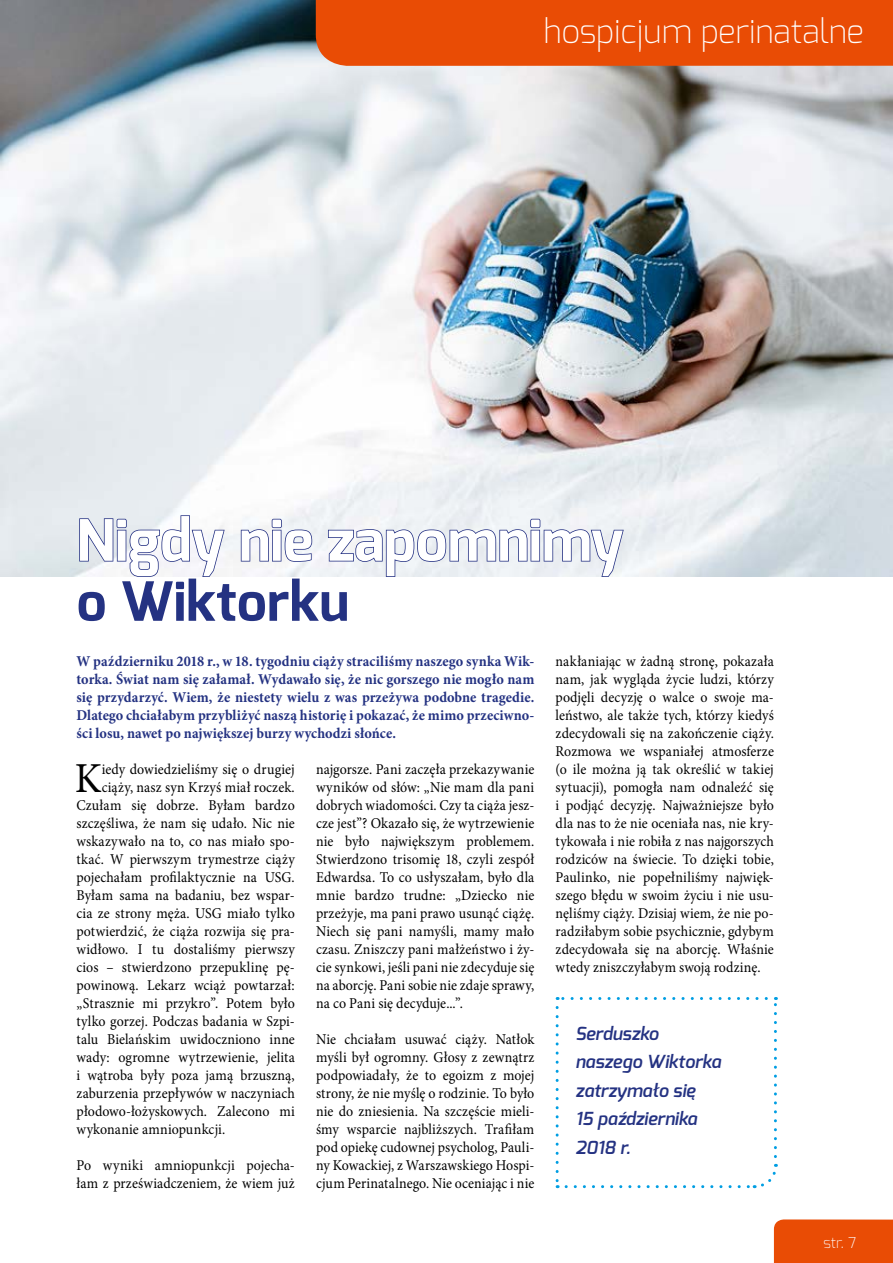
<style>
.page{position:relative;width:893px;height:1263px;background:#fff}
.page>*{position:absolute;margin:0;border:0;box-sizing:border-box;transform-origin:0 0}
.t1{font:700 57px "Exo";color:#fff}
.t2{font:700 54px "Exo";color:#243282}
.t3{font:42.75px "Minion Pro";color:#000;scale:.93 1}
.t4{font:200 33px "Exo";color:#fff}
.t5{font:italic 600 18px/28.5px "Exo";color:#243282}
.t6{font:15px/18px "Minion Pro";letter-spacing:.005em;color:#000;text-align:justify;scale:.93 1}
.t7{font:700 15px/18px "Minion Pro";letter-spacing:.005em;color:#243282;text-align:justify;scale:.95 1}
.t8{font:200 15px "Exo";color:#fff}
</style>
<div class="page">
<div style="left:774px;top:1219px;width:119px;height:44px;background:#e94c05"></div>
<svg style="left:556px;top:1007px;width:3px;height:181px"></svg>
<svg style="left:566px;top:1164px;width:212px;height:25px"></svg>
<svg style="left:774px;top:997px;width:3px;height:159px"></svg>
<svg style="left:557px;top:997px;width:209px;height:3px"></svg>
<img style="left:0;top:0;width:893px;height:576px">
<div style="left:316px;top:0;width:577px;height:66px;background:#e94c05"></div>
<svg style="left:79px;top:514px;width:147px;height:63px"></svg>
<svg style="left:240px;top:518px;width:73px;height:45px"></svg>
<svg style="left:327px;top:518px;width:298px;height:59px"></svg>
<h3 class="t4" style="left:543px;top:10px;width:322px">hospicjum perinatalne</h3>
<h1 class="t1" style="left:77px;top:504px;width:549px">Nigdy nie zapomnimy</h1>
<h2 class="t2" style="left:77px;top:567px;width:274px">o Wiktorku</h2>
<p class="t7" style="left:77px;top:652px;width:483px">W październiku 2018 r., w 18. tygodniu ciąży straciliśmy naszego synka Wik&shy;torka. Świat nam się załamał. Wydawało się, że nic gorszego nie mogło nam się przydarzyć. Wiem, że niestety wielu z was przeżywa podobne tragedie.<br>Dlatego chciałabym przybliżyć naszą historię i pokazać, że mimo przeciwno&shy;ści losu, nawet po największej burzy wychodzi słońce.</p>
<p class="t6" style="left:556px;top:652px;width:236px">nakłaniając w żadną stronę, pokazała nam, jak wygląda życie ludzi, którzy podjęli decyzję o walce o swoje ma&shy;leństwo, ale także tych, którzy kiedyś zdecydowali się na zakończenie ciąży.<br>Rozmowa we wspaniałej atmosferze (o ile można ją tak określić w takiej sytuacji), pomogła nam odnaleźć się i podjąć decyzję. Najważniejsze było dla nas to że nie oceniała nas, nie kry&shy;tykowała i nie robiła z nas najgorszych rodziców na świecie. To dzięki tobie, Paulinko, nie popełniliśmy najwięk&shy;szego błędu w swoim życiu i nie usu&shy;nęliśmy ciąży. Dzisiaj wiem, że nie po&shy;radziłabym sobie psychicznie, gdybym zdecydowała się na aborcję. Właśnie wtedy zniszczyłabym swoją rodzinę.</p>
<p class="t6" style="left:316px;top:760px;width:236px">najgorsze. Pani zaczęła przekazywanie wyników od słów: „Nie mam dla pani dobrych wiadomości. Czy ta ciąża jesz&shy;cze jest”? Okazało się, że wytrzewienie nie było największym problemem.<br>Stwierdzono trisomię 18, czyli zespół Edwardsa. To co usłyszałam, było dla mnie bardzo trudne: „Dziecko nie przeżyje, ma pani prawo usunąć ciążę.<br>Niech się pani namyśli, mamy mało czasu. Zniszczy pani małżeństwo i ży&shy;cie synkowi, jeśli pani nie zdecyduje się na aborcję. Pani sobie nie zdaje sprawy, na co Pani się decyduje...”.</p>
<p class="t6" style="left:316px;top:1030px;width:236px">Nie chciałam usuwać ciąży. Natłok myśli był ogromny. Głosy z zewnątrz podpowiadały, że to egoizm z mojej strony, że nie myślę o rodzinie. To było nie do zniesienia. Na szczęście mieli&shy;śmy wsparcie najbliższych. Trafiłam pod opiekę cudownej psycholog, Pauli&shy;ny Kowackiej, z Warszawskiego Hospi&shy;cjum Perinatalnego. Nie oceniając i nie</p>
<h3 class="t3" style="left:75px;top:750px;width:30px">K</h3>
<p class="t6" style="left:102px;top:760px;width:209px">iedy dowiedzieliśmy się o drugiej</p>
<p class="t6" style="left:102px;top:778px;width:209px">ciąży, nasz syn Krzyś miał roczek.</p>
<p class="t6" style="left:77px;top:796px;width:236px">Czułam się dobrze. Byłam bardzo</p>
<p class="t6" style="left:77px;top:814px;width:236px">szczęśliwa, że nam się udało. Nic nie</p>
<p class="t6" style="left:77px;top:832px;width:236px">wskazywało na to, co nas miało spo-</p>
<p class="t6" style="left:77px;top:850px;width:236px">tkać. W pierwszym trymestrze ciąży</p>
<p class="t6" style="left:77px;top:868px;width:236px">pojechałam profilaktycznie na USG.</p>
<p class="t6" style="left:77px;top:886px;width:236px">Byłam sama na badaniu, bez wspar-</p>
<p class="t6" style="left:77px;top:904px;width:236px">cia ze strony męża. USG miało tylko</p>
<p class="t6" style="left:77px;top:922px;width:236px">potwierdzić, że ciąża rozwija się pra-</p>
<p class="t6" style="left:77px;top:940px;width:236px">widłowo. I tu dostaliśmy pierwszy</p>
<p class="t6" style="left:77px;top:958px;width:236px">cios – stwierdzono przepuklinę pę-</p>
<p class="t6" style="left:77px;top:976px;width:236px">powinową. Lekarz wciąż powtarzał:</p>
<p class="t6" style="left:77px;top:994px;width:236px">„Strasznie mi przykro”. Potem było</p>
<p class="t6" style="left:77px;top:1012px;width:236px">tylko gorzej. Podczas badania w Szpi-</p>
<p class="t6" style="left:77px;top:1030px;width:236px">talu Bielańskim uwidoczniono inne</p>
<p class="t6" style="left:77px;top:1048px;width:236px">wady: ogromne wytrzewienie, jelita</p>
<p class="t6" style="left:77px;top:1066px;width:236px">i wątroba były poza jamą brzuszną,</p>
<p class="t6" style="left:77px;top:1084px;width:236px">zaburzenia przepływów w naczyniach</p>
<p class="t6" style="left:77px;top:1102px;width:236px">płodowo-łożyskowych. Zalecono mi</p>
<p class="t6" style="left:77px;top:1120px;width:161px">wykonanie amniopunkcji.</p>
<p class="t6" style="left:77px;top:1156px;width:236px">Po wyniki amniopunkcji pojecha&shy;łam z przeświadczeniem, że wiem już</p>
<p class="t5" style="left:576px;top:1019px;width:147px">Serduszko naszego Wiktorka zatrzymało się<br>15 października<br>2018 r.</p>
<p class="t8" style="left:823px;top:1232px;width:34px">str. 7</p>
</div>
